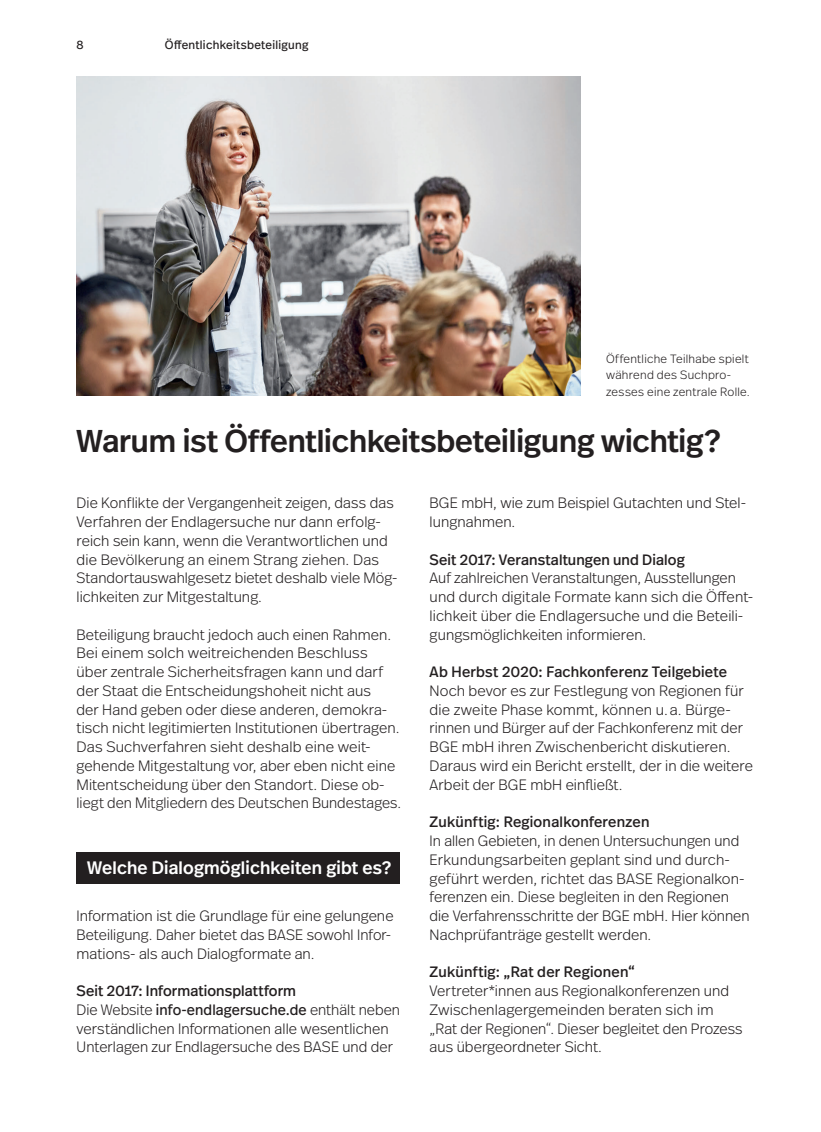
<style>
.page{position:relative;width:821px;height:1132px;background:#fff}
.page>*{position:absolute;margin:0;border:0;box-sizing:border-box;transform-origin:0 0}
.t1{font:500 31.5px "Real Head Pro";color:#231f20}
.t2{font:500 18px "Real Head Pro";letter-spacing:.01em;color:#fff}
.t3{font:300 15px/18.8px "Real Head Pro";letter-spacing:.005em;color:#231f20}
.t4{font:15px "Real Head Pro";letter-spacing:.01em;color:#231f20}
.t5{font:300 12px/16.5px "Real Head Pro";letter-spacing:.025em;color:#231f20}
.t6{font:12px "Real Head Pro";letter-spacing:.025em;color:#231f20}
.s1{font-weight:400}
</style>
<div class="page">
<div style="left:77px;top:851px;width:323px;height:32px;background:#231f20"></div>
<img style="left:77px;top:77px;width:503px;height:318px">
<p class="t6" style="left:77px;top:41px;width:9px">8</p>
<h2 class="t6" style="left:165px;top:41px;width:145px">Öffentlichkeitsbeteiligung</h2>
<p class="t5" style="left:606px;top:351px;width:145px">Öffentliche Teilhabe spielt während des Suchpro&shy;zesses eine zentrale Rolle.</p>
<h3 class="t1" style="left:77px;top:429px;width:645px">Warum ist Öffentlichkeitsbeteiligung wichtig?</h3>
<p class="t3" style="left:77px;top:494px;width:322px">Die Konflikte der Vergangenheit zeigen, dass das Verfahren der Endlagersuche nur dann erfolg&shy;reich sein kann, wenn die Verantwortlichen und die Bevölkerung an einem Strang ziehen. Das Standortauswahlgesetz bietet deshalb viele Mög&shy;lichkeiten zur Mitgestaltung.</p>
<p class="t3" style="left:77px;top:625px;width:326px">Beteiligung braucht jedoch auch einen Rahmen.<br>Bei einem solch weitreichenden Beschluss über zentrale Sicherheitsfragen kann und darf der Staat die Entscheidungshoheit nicht aus<br>der Hand geben oder diese anderen, demokra&shy;tisch nicht legitimierten Institutionen übertragen.<br>Das Suchverfahren sieht deshalb eine weit&shy;gehende Mitgestaltung vor, aber eben nicht eine Mitentscheidung über den Standort. Diese ob&shy;liegt den Mitgliedern des Deutschen Bundestages.</p>
<p class="t2" style="left:87px;top:860px;width:306px">Welche Dialogmöglichkeiten gibt es?</p>
<p class="t3" style="left:77px;top:907px;width:318px">Information ist die Grundlage für eine gelungene<br>Beteiligung. Daher bietet das BASE sowohl Infor&shy;mations- als auch Dialogformate an.</p>
<p class="t4" style="left:77px;top:985px;width:221px">Seit 2017: Informationsplattform</p>
<p class="t3" style="left:77px;top:1000px;width:325px">Die Website <span class="s1">info-endlagersuche.de</span> enthält neben verständlichen Informationen alle wesentlichen<br>Unterlagen zur Endlagersuche des BASE und der</p>
<p class="t3" style="left:429px;top:494px;width:318px">BGE mbH, wie zum Beispiel Gutachten und Stel&shy;lungnahmen.</p>
<p class="t4" style="left:429px;top:553px;width:257px">Seit 2017: Veranstaltungen und Dialog</p>
<p class="t3" style="left:429px;top:569px;width:325px">Auf zahlreichen Veranstaltungen, Ausstellungen und durch digitale Formate kann sich die Öffent&shy;lichkeit über die Endlagersuche und die Beteili&shy;gungsmöglichkeiten informieren.</p>
<p class="t4" style="left:429px;top:666px;width:299px">Ab Herbst 2020: Fachkonferenz Teilgebiete</p>
<p class="t3" style="left:429px;top:682px;width:325px">Noch bevor es zur Festlegung von Regionen für die zweite Phase kommt, können u. a. Bürge&shy;rinnen und Bürger auf der Fachkonferenz mit der BGE mbH ihren Zwischenbericht diskutieren.<br>Daraus wird ein Bericht erstellt, der in die weitere Arbeit der BGE mbH einfließt.</p>
<p class="t4" style="left:429px;top:816px;width:221px">Zukünftig: Regionalkonferenzen</p>
<p class="t3" style="left:429px;top:832px;width:321px">In allen Gebieten, in denen Untersuchungen und Erkundungsarbeiten geplant sind und durch&shy;geführt werden, richtet das BASE Regionalkon&shy;ferenzen ein. Diese begleiten in den Regionen die Verfahrensschritte der BGE mbH. Hier können Nachprüfanträge gestellt werden.</p>
<p class="t4" style="left:429px;top:966px;width:207px">Zukünftig: „Rat der Regionen“</p>
<p class="t3" style="left:429px;top:982px;width:314px">Vertreter*innen aus Regionalkonferenzen und Zwischenlagergemeinden beraten sich im „Rat der Regionen“. Dieser begleitet den Prozess aus übergeordneter Sicht.</p>
</div>
